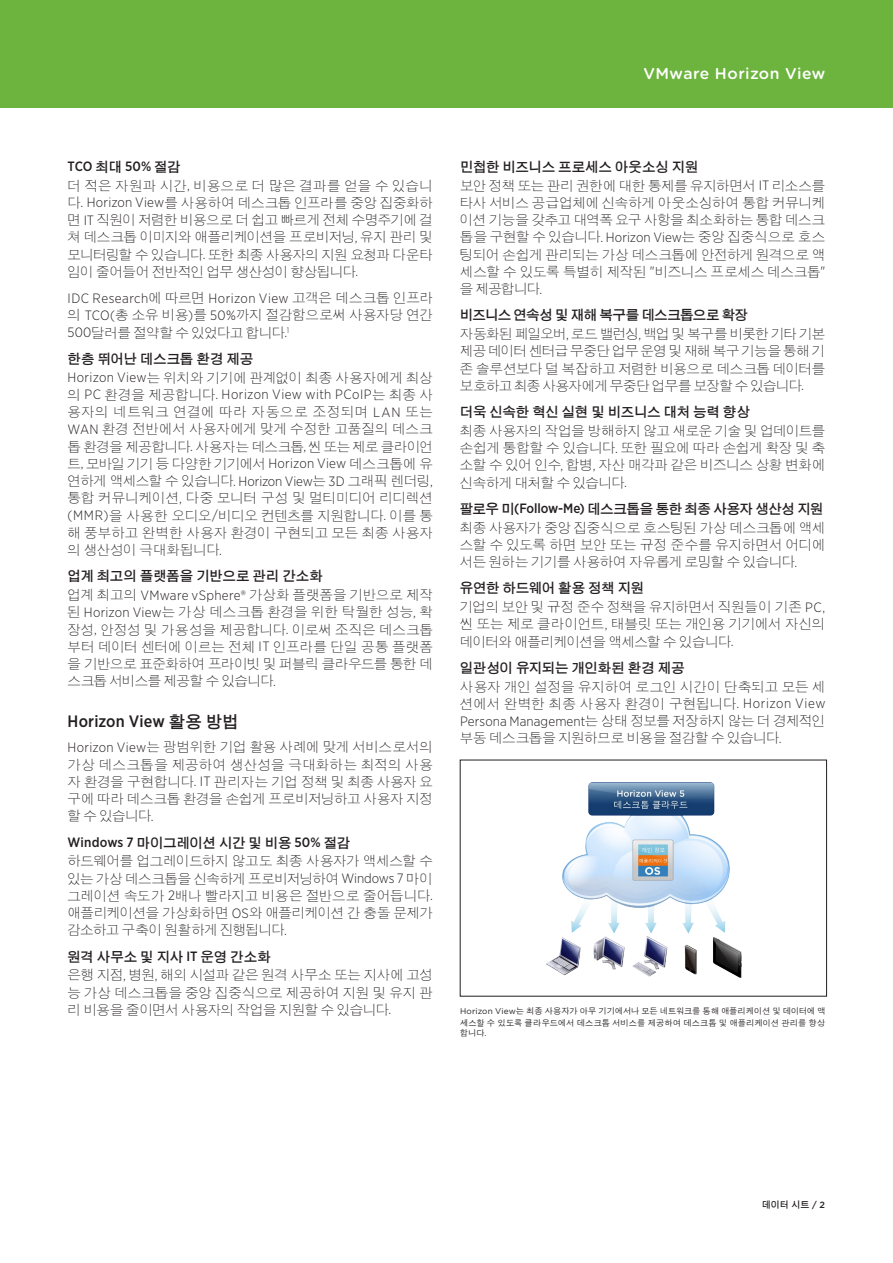
<style>
.page{position:relative;width:893px;height:1263px;background:#fff}
.page>*{position:absolute;margin:0;border:0;box-sizing:border-box;transform-origin:0 0}
.t1{font:500 16.5px "Gotham Narrow";letter-spacing:.01em;color:#231f20}
.t2{font:500 15.75px "Gotham Rounded";letter-spacing:.025em;color:#fff}
.t3{font:300 13.5px/17.2px "SM Gothic Std";letter-spacing:-.025em;color:#231f20}
.t4{font:300 13.5px "Gotham Narrow";letter-spacing:.025em;color:#231f20}
.t5{font:600 13.5px/18.8px "SM Gothic Std";letter-spacing:-.025em;color:#231f20}
.t6{font:300 13.5px/17.2px "SM Gothic Std";color:#231f20}
.t7{font:300 13.5px/18.8px "SM Gothic Std";letter-spacing:-.06em;color:#231f20}
.t8{font:500 13.5px "Gotham Narrow";color:#231f20}
.t9{font:600 9px "SM Gothic Std";color:#231f20}
.t10{font:500 8.25px/11.6px "SM Gothic Std";letter-spacing:-.005em;color:#231f20}
.s1{font-family:"SM Gothic Std";font-weight:600}
.s2{font-family:"Gotham Narrow"}
.s3{font-family:"SM Gothic Std"}
.s4{font-weight:600}
.s5{font-weight:300}
.s6{font-family:"Gotham Narrow";font-weight:300}
.s7{font-family:"Gotham Narrow";font-weight:500}
.s8{font-family:"Gotham";font-weight:400}
.s9{font-family:"Gotham";font-weight:500}
</style>
<div class="page">
<div style="left:0;top:0;width:893px;height:108px;background:#6db43f"></div>
<img style="left:547px;top:782px;width:194px;height:195px">
<p class="t2" style="left:643px;top:62px;width:183px">VMware Horizon View</p>
<p class="t8" style="left:68px;top:158px;width:115px">TCO <span class="s1">최대</span> 50% <span class="s1">절감</span></p>
<p class="t3" style="left:67px;top:178px;width:367px;text-align:justify">더 적은 자원과 시간<span class="s2">,</span> 비용으로 더 많은 결과를 얻을 수 있습니 다<span class="s2">. Horizon View</span>를 사용하여 데스크톱 인프라를 중앙 집중화하 면 <span class="s2">IT</span> 직원이 저렴한 비용으로 더 쉽고 빠르게 전체 수명주기에 걸 쳐 데스크톱 이미지와 애플리케이션을 프로비저닝<span class="s2">,</span> 유지 관리 및 모니터링할 수 있습니다<span class="s2">.</span> 또한 최종 사용자의 지원 요청과 다운타 임이 줄어들어 전반적인 업무 생산성이 향상됩니다<span class="s2">.</span></p>
<p class="t4" style="left:68px;top:290px;width:367px">IDC Research<span class="s3">에 따르면</span> Horizon View <span class="s3">고객은 데스크톱 인프라</span></p>
<p class="t3" style="left:68px;top:308px;width:367px">의 <span class="s2">TCO(</span>총 소유 비용<span class="s2">)</span>를 <span class="s2">50%</span>까지 절감함으로써 사용자당 연간<br><span class="s2">500</span>달러를 절약할 수 있었다고 합니다<span class="s2">.</span><sup>1</sup></p>
<p class="t3" style="left:68px;top:350px;width:367px;line-height:18.8px"><span class="s4">한층 뛰어난 데스크톱 환경 제공<br></span><span class="s2">Horizon View</span>는 위치와 기기에 관계없이 최종 사용자에게 최상</p>
<p class="t4" style="left:68px;top:386px;width:367px"><span class="s3">의</span> PC <span class="s3">환경을 제공합니다</span>. Horizon View with PCoIP<span class="s3">는 최종 사</span></p>
<p class="t3" style="left:67px;top:404px;width:367px;text-align:justify">용자의 네트워크 연결에 따라 자동으로 조정되며 <span class="s2">LAN</span> 또는 <span class="s2">WAN</span> 환경 전반에서 사용자에게 맞게 수정한 고품질의 데스크 톱 환경을 제공합니다<span class="s2">.</span> 사용자는 데스크톱<span class="s2">,</span> 씬 또는 제로 클라이언 트<span class="s2">,</span> 모바일 기기 등 다양한 기기에서 <span class="s2">Horizon View</span> 데스크톱에 유 연하게 액세스할 수 있습니다<span class="s2">. Horizon View</span>는 <span class="s2">3D</span> 그래픽 렌더링<span class="s2">, </span>통합 커뮤니케이션<span class="s2">,</span> 다중 모니터 구성 및 멀티미디어 리디렉션 <span class="s2">(MMR)</span>을 사용한 오디오<span class="s2">/</span>비디오 컨텐츠를 지원합니다<span class="s2">.</span> 이를 통 해 풍부하고 완벽한 사용자 환경이 구현되고 모든 최종 사용자 의 생산성이 극대화됩니다<span class="s2">.</span></p>
<p class="t5" style="left:67px;top:568px;width:367px">업계 최고의 플랫폼을 기반으로 관리 간소화<br><span class="s5">업계 최고의</span> <span class="s6">VMware vSphere®</span> <span class="s5">가상화 플랫폼을 기반으로 제작</span></p>
<p class="t3" style="left:67px;top:605px;width:367px;text-align:justify">된 <span class="s2">Horizon View</span>는 가상 데스크톱 환경을 위한 탁월한 성능<span class="s2">,</span> 확 장성<span class="s2">,</span> 안정성 및 가용성을 제공합니다<span class="s2">.</span> 이로써 조직은 데스크톱 부터 데이터 센터에 이르는 전체 <span class="s2">IT</span> 인프라를 단일 공통 플랫폼 을 기반으로 표준화하여 프라이빗 및 퍼블릭 클라우드를 통한 데 스크톱 서비스를 제공할 수 있습니다<span class="s2">.</span></p>
<p class="t1" style="left:68px;top:711px;width:173px">Horizon View <span class="s1">활용 방법</span></p>
<p class="t3" style="left:67px;top:740px;width:367px;text-align:justify"><span class="s2">Horizon View</span>는 광범위한 기업 활용 사례에 맞게 서비스로서의 가상 데스크톱을 제공하여 생산성을 극대화하는 최적의 사용 자 환경을 구현합니다<span class="s2">. IT</span> 관리자는 기업 정책 및 최종 사용자 요 구에 따라 데스크톱 환경을 손쉽게 프로비저닝하고 사용자 지정 할 수 있습니다<span class="s2">.</span></p>
<p class="t3" style="left:67px;top:834px;width:367px;line-height:18.8px"><span class="s7">Windows 7</span> <span class="s4">마이그레이션 시간 및 비용</span> <span class="s7">50%</span> <span class="s4">절감<br></span>하드웨어를 업그레이드하지 않고도 최종 사용자가 액세스할 수</p>
<p class="t3" style="left:67px;top:871px;width:367px;text-align:justify">있는 가상 데스크톱을 신속하게 프로비저닝하여 <span class="s2">Windows 7</span> 마이 그레이션 속도가 <span class="s2">2</span>배나 빨라지고 비용은 절반으로 줄어듭니다<span class="s2">. </span>애플리케이션을 가상화하면 <span class="s2">OS</span>와 애플리케이션 간 충돌 문제가 감소하고 구축이 원활하게 진행됩니다<span class="s2">.</span></p>
<p class="t3" style="left:67px;top:948px;width:367px;line-height:18.8px"><span class="s4">원격 사무소 및 지사</span> <span class="s7">IT</span> <span class="s4">운영 간소화<br></span>은행 지점<span class="s2">,</span> 병원<span class="s2">,</span> 해외 시설과 같은 원격 사무소 또는 지사에 고성</p>
<p class="t3" style="left:67px;top:985px;width:367px">능 가상 데스크톱을 중앙 집중식으로 제공하여 지원 및 유지 관 리 비용을 줄이면서 사용자의 작업을 지원할 수 있습니다<span class="s2">.</span></p>
<p class="t3" style="left:460px;top:158px;width:367px;line-height:18.8px"><span class="s4">민첩한 비즈니스 프로세스 아웃소싱 지원<br></span>보안 정책 또는 관리 권한에 대한 통제를 유지하면서 <span class="s2">IT</span> 리소스를</p>
<p class="t3" style="left:460px;top:195px;width:367px;text-align:justify">타사 서비스 공급업체에 신속하게 아웃소싱하여 통합 커뮤니케 이션 기능을 갖추고 대역폭 요구 사항을 최소화하는 통합 데스크 톱을 구현할 수 있습니다<span class="s2">. Horizon View</span>는 중앙 집중식으로 호스 팅되어 손쉽게 관리되는 가상 데스크톱에 안전하게 원격으로 액 세스할 수 있도록 특별히 제작된 <span class="s2">"</span>비즈니스 프로세스 데스크톱<span class="s2">" </span>을 제공합니다<span class="s2">.</span></p>
<p class="t7" style="left:460px;top:307px;width:367px"><span class="s4">비즈니스 연속성 및 재해 복구를 데스크톱으로 확장<br></span>자동화된 페일오버<span class="s2">,</span> 로드 밸런싱<span class="s2">,</span> 백업 및 복구를 비롯한 기타 기본</p>
<p class="t3" style="left:460px;top:344px;width:367px;text-align:justify">제공 데이터 센터급 무중단 업무 운영 및 재해 복구 기능을 통해 기 존 솔루션보다 덜 복잡하고 저렴한 비용으로 데스크톱 데이터를 보호하고 최종 사용자에게 무중단 업무를 보장할 수 있습니다<span class="s2">.</span></p>
<p class="t5" style="left:460px;top:404px;width:292px">더욱 신속한 혁신 실현 및 비즈니스 대처 능력 향상</p>
<p class="t3" style="left:460px;top:423px;width:367px;text-align:justify">최종 사용자의 작업을 방해하지 않고 새로운 기술 및 업데이트를 손쉽게 통합할 수 있습니다<span class="s2">.</span> 또한 필요에 따라 손쉽게 확장 및 축 소할 수 있어 인수<span class="s2">,</span> 합병<span class="s2">,</span> 자산 매각과 같은 비즈니스 상황 변화에 신속하게 대처할 수 있습니다<span class="s2">.</span></p>
<p class="t3" style="left:460px;top:500px;width:367px;line-height:18.8px"><span class="s4">팔로우 미</span><span class="s7">(Follow-Me)</span> <span class="s4">데스크톱을 통한 최종 사용자 생산성 지원 </span>최종 사용자가 중앙 집중식으로 호스팅된 가상 데스크톱에 액세</p>
<p class="t3" style="left:460px;top:537px;width:367px">스할 수 있도록 하면 보안 또는 규정 준수를 유지하면서 어디에 서든 원하는 기기를 사용하여 자유롭게 로밍할 수 있습니다<span class="s2">.</span></p>
<p class="t3" style="left:460px;top:580px;width:367px;line-height:18.8px"><span class="s4">유연한 하드웨어 활용 정책 지원<br></span>기업의 보안 및 규정 준수 정책을 유지하면서 직원들이 기존 <span class="s2">PC,</span></p>
<p class="t3" style="left:460px;top:617px;width:367px">씬 또는 제로 클라이언트<span class="s2">,</span> 태블릿 또는 개인용 기기에서 자신의 데이터와 애플리케이션을 액세스할 수 있습니다<span class="s2">.</span></p>
<p class="t5" style="left:460px;top:659px;width:226px">일관성이 유지되는 개인화된 환경 제공</p>
<p class="t6" style="left:460px;top:679px;width:367px">사용자 개인 설정을 유지하여 로그인 시간이 단축되고 모든 세 션에서 완벽한 최종 사용자 환경이 구현됩니다<span class="s2">. Horizon View</span></p>
<p class="t4" style="left:460px;top:713px;width:367px">Persona Management<span class="s3">는 상태 정보를 저장하지 않는 더 경제적인</span></p>
<p class="t3" style="left:460px;top:731px;width:323px">부동 데스크톱을 지원하므로 비용을 절감할 수 있습니다<span class="s2">.</span></p>
<p class="t10" style="left:460px;top:1006px;width:367px"><span class="s8">Horizon View</span>는 최종 사용자가 아무 기기에서나 모든 네트워크를 통해 애플리케이션 및 데이터에 액 세스할 수 있도록 클라우드에서 데스크톱 서비스를 제공하여 데스크톱 및 애플리케이션 관리를 향상</p>
<p class="t10" style="left:460px;top:1028px;width:28px">합니다<span class="s8">.</span></p>
<p class="t9" style="left:762px;top:1200px;width:65px">데이터 시트 <span class="s9">/ 2</span></p>
</div>
